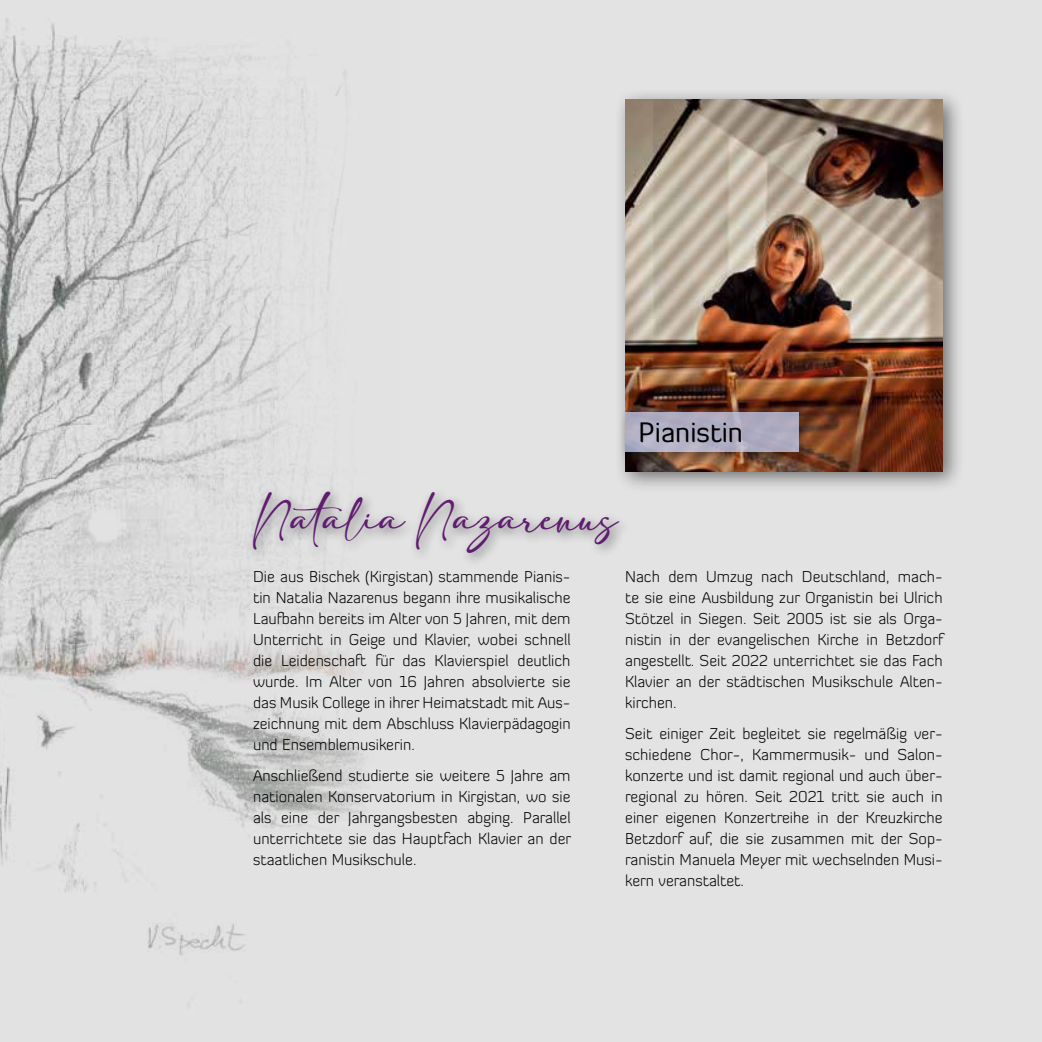
<style>
.page{position:relative;width:1042px;height:1042px;background:#e3e3e3}
.page>*{position:absolute;margin:0;border:0;box-sizing:border-box;transform-origin:0 0}
.t1{font:31.5px "adelia";color:#601c70}
.t2{font:28px "Diavlo";color:#000}
.t3{font:300 15.75px/21px "Diavlo";color:#000;text-align:justify}
</style>
<div class="page">
<img style="left:0;top:18px;width:366px;height:985px">
<div style="left:614px;top:88px;width:350px;height:405px;background:#000;opacity:.5"></div>
<img style="left:625px;top:99px;width:318px;height:372px">
<div style="left:246px;top:486px;width:387px;height:81px;background:#000;opacity:.5"></div>
<div style="left:618px;top:405px;width:195px;height:61px;background:#000;opacity:.5"></div>
<div style="left:625px;top:412px;width:174px;height:39px;background:linear-gradient(to right,#b2b0c5,#ada9be)"></div>
<h1 class="t1" style="left:253px;top:502px;width:366px">Natalia Nazarenus</h1>
<h2 class="t2" style="left:638px;top:415px;width:106px">Pianistin</h2>
<p class="t3" style="left:253px;top:566px;width:319px">Die aus Bischek (Kirgistan) stammende Pianis&shy;tin Natalia Nazarenus begann ihre musikalische Laufbahn bereits im Alter von 5 Jahren, mit dem Unterricht in Geige und Klavier, wobei schnell die Leidenschaft für das Klavierspiel deutlich wurde. Im Alter von 16 Jahren absolvierte sie das Musik College in ihrer Heimatstadt mit Aus&shy;zeichnung mit dem Abschluss Klavierpädagogin und Ensemblemusikerin.</p>
<p class="t3" style="left:253px;top:765px;width:320px">Anschließend studierte sie weitere 5 Jahre am nationalen Konservatorium in Kirgistan, wo sie als eine der Jahrgangsbesten abging. Parallel unterrichtete sie das Hauptfach Klavier an der staatlichen Musikschule.</p>
<p class="t3" style="left:625px;top:566px;width:319px">Nach dem Umzug nach Deutschland, mach&shy;te sie eine Ausbildung zur Organistin bei Ulrich Stötzel in Siegen. Seit 2005 ist sie als Orga&shy;nistin in der evangelischen Kirche in Betzdorf angestellt. Seit 2022 unterrichtet sie das Fach Klavier an der städtischen Musikschule Alten&shy;kirchen.</p>
<p class="t3" style="left:625px;top:723px;width:319px">Seit einiger Zeit begleitet sie regelmäßig ver&shy;schiedene Chor-, Kammermusik- und Salon&shy;konzerte und ist damit regional und auch über&shy;regional zu hören. Seit 2021 tritt sie auch in einer eigenen Konzertreihe in der Kreuzkirche Betzdorf auf, die sie zusammen mit der Sop&shy;ranistin Manuela Meyer mit wechselnden Musi&shy;kern veranstaltet.</p>
</div>
